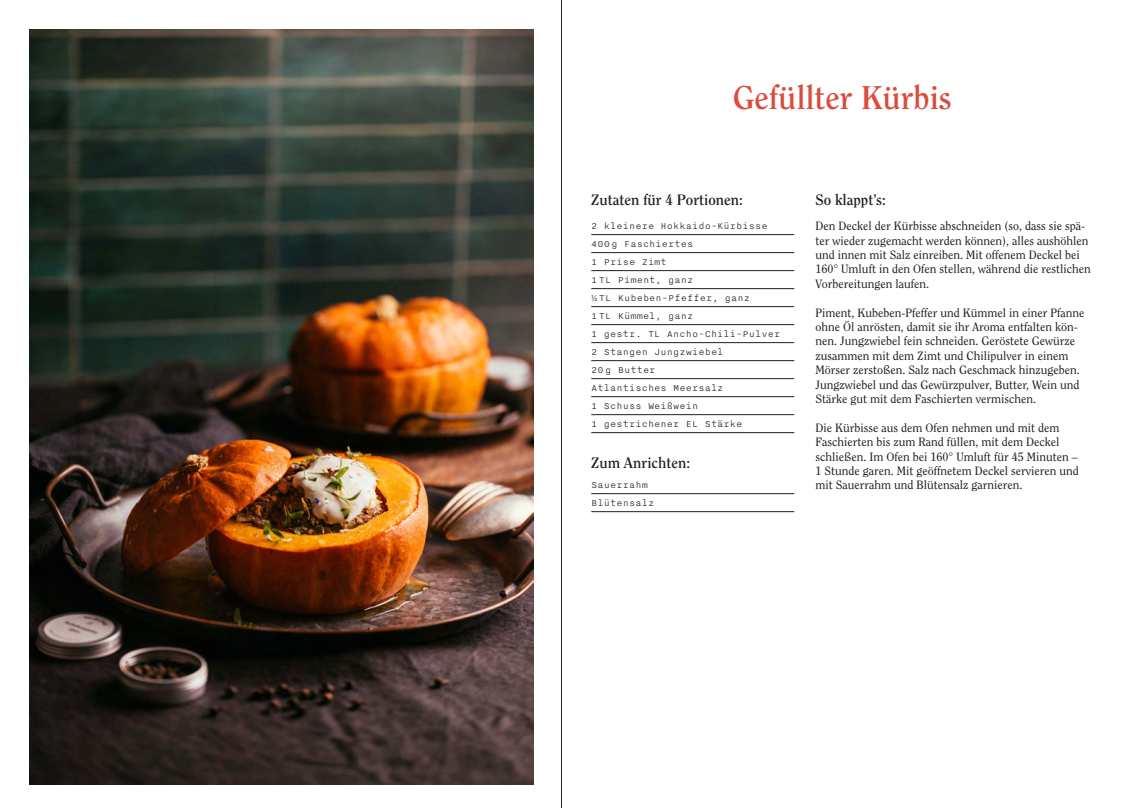
<style>
.page{position:relative;width:1123px;height:808px;background:#fff}
.page>*{position:absolute;margin:0;border:0;box-sizing:border-box;transform-origin:0 0}
.t1{font:700 32.7px "Clearface Std";color:#db4c3c}
.t2{font:700 15px "Clearface Std";color:#231f20}
.t3{font:12px/14.4px "Clearface Std";color:#231f20}
.t4{font:300 10.5px/18px "Nitti";color:#231f20}
</style>
<div class="page">
<hr style="left:561px;top:0;width:1px;height:808px;background:#231f20">
<img style="left:30px;top:30px;width:503px;height:754px">
<hr style="left:591px;top:234px;width:203px;height:1px;background:#231f20">
<hr style="left:591px;top:252px;width:203px;height:1px;background:#231f20">
<hr style="left:591px;top:270px;width:203px;height:1px;background:#231f20">
<hr style="left:591px;top:288px;width:203px;height:1px;background:#231f20">
<hr style="left:591px;top:306px;width:203px;height:1px;background:#231f20">
<hr style="left:591px;top:324px;width:203px;height:1px;background:#231f20">
<hr style="left:591px;top:342px;width:203px;height:1px;background:#231f20">
<hr style="left:591px;top:360px;width:203px;height:1px;background:#231f20">
<hr style="left:591px;top:378px;width:203px;height:1px;background:#231f20">
<hr style="left:591px;top:396px;width:203px;height:1px;background:#231f20">
<hr style="left:591px;top:414px;width:203px;height:1px;background:#231f20">
<hr style="left:591px;top:432px;width:203px;height:1px;background:#231f20">
<hr style="left:591px;top:493px;width:203px;height:1px;background:#231f20">
<hr style="left:591px;top:511px;width:203px;height:1px;background:#231f20">
<h1 class="t1" style="left:733px;top:78px;width:220px">Gefüllter Kürbis</h1>
<p class="t2" style="left:591px;top:190px;width:153px">Zutaten für 4 Portionen:</p>
<p class="t4" style="left:591px;top:217px;width:191px">2 kleinere Hokkaido-Kürbisse<br>400g Faschiertes<br>1 Prise Zimt<br>1TL Piment, ganz<br>½TL Kubeben-Pfeffer, ganz<br>1TL Kümmel, ganz<br>1 gestr. TL Ancho-Chili-Pulver<br>2 Stangen Jungzwiebel<br>20g Butter<br>Atlantisches Meersalz<br>1 Schuss Weißwein<br>1 gestrichener EL Stärke</p>
<p class="t2" style="left:591px;top:454px;width:100px">Zum Anrichten:</p>
<p class="t4" style="left:591px;top:476px;width:64px">Sauerrahm<br>Blütensalz</p>
<p class="t2" style="left:815px;top:190px;width:72px">So klappt’s:</p>
<p class="t3" style="left:815px;top:219px;width:277px">Den Deckel der Kürbisse abschneiden (so, dass sie spä&shy;ter wieder zugemacht werden können), alles aushöhlen und innen mit Salz einreiben. Mit offenem Deckel bei 160° Umluft in den Ofen stellen, während die restlichen Vorbereitungen laufen.</p>
<p class="t3" style="left:815px;top:305px;width:271px">Piment, Kubeben-Pfeffer und Kümmel in einer Pfanne ohne Öl anrösten, damit sie ihr Aroma entfalten kön&shy;nen. Jungzwiebel fein schneiden. Geröstete Gewürze zusammen mit dem Zimt und Chilipulver in einem Mörser zerstoßen. Salz nach Geschmack hinzugeben.<br>Jungzwiebel und das Gewürzpulver, Butter, Wein und Stärke gut mit dem Faschierten vermischen.</p>
<p class="t3" style="left:815px;top:420px;width:265px">Die Kürbisse aus dem Ofen nehmen und mit dem Faschierten bis zum Rand füllen, mit dem Deckel schließen. Im Ofen bei 160° Umluft für 45 Minuten – 1 Stunde garen. Mit geöffnetem Deckel servieren und mit Sauerrahm und Blütensalz garnieren.</p>
</div>
